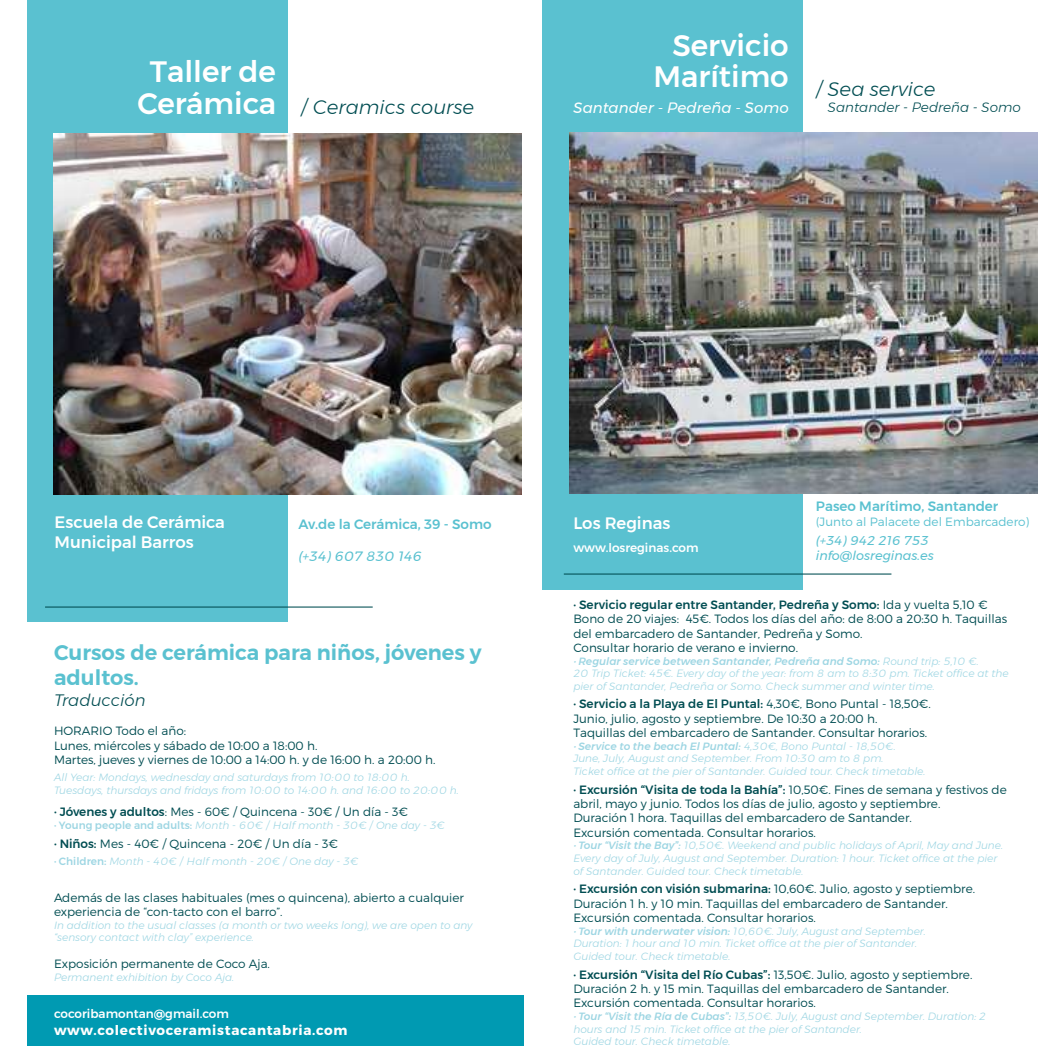
<style>
.page{position:relative;width:1063px;height:1063px;background:#fff}
.page>*{position:absolute;margin:0;border:0;box-sizing:border-box;transform-origin:0 0}
.t1{font:500 29.4px/31.2px "Montserrat";color:#fff;text-align:right}
.t2{font:600 21px/25.2px "Montserrat";color:#5ac1d0}
.t3{font:italic 300 19.5px "Montserrat";color:#004d52}
.t4{font:500 16.5px/19.8px "Montserrat";color:#fff}
.t5{font:italic 300 16.5px "Montserrat";color:#004d52}
.t6{font:italic 15px "Montserrat";color:#fff}
.t7{font:500 13.5px "Montserrat";color:#5ac1d0}
.t8{font:700 13.5px "Montserrat";letter-spacing:.05em;color:#fff}
.t9{font:italic 300 13.5px "Montserrat";color:#004d52}
.t10{font:italic 13.5px "Montserrat";color:#5ac1d0}
.t11{font:italic 12.75px/15.3px "Montserrat";color:#5ac1d0}
.t12{font:300 12px/14.4px "Montserrat";color:#004d52}
.t13{font:500 12px "Montserrat";color:#fff}
.t14{font:300 12px "Montserrat";color:#5ac1d0}
.t15{font:italic 300 10.5px/12.6px "Montserrat";color:#9ed6e3}
.s1{font-weight:500}
.s2{font-weight:500;font-style:normal}
</style>
<div class="page">
<div style="left:27px;top:995px;width:497px;height:50px;background:#009ab2"></div>
<div style="left:542px;top:0;width:261px;height:589px;background:#5ac1d0"></div>
<div style="left:27px;top:0;width:261px;height:621px;background:#5ac1d0"></div>
<img style="left:54px;top:133px;width:468px;height:361px">
<hr style="left:564px;top:574px;width:327px;height:1px;background:#004d52">
<hr style="left:45px;top:607px;width:328px;height:1px;background:#004d52">
<img style="left:570px;top:132px;width:468px;height:362px">
<h1 class="t1" style="left:137px;top:56px;width:140px;text-align:center">Taller de<br>Cerámica</h1>
<h3 class="t3" style="left:301px;top:92px;width:174px">/ Ceramics course</h3>
<h1 class="t1" style="left:654px;top:30px;width:137px">Servicio<br>Marítimo</h1>
<p class="t6" style="left:574px;top:96px;width:217px">Santander - Pedreña - Somo</p>
<h3 class="t3" style="left:816px;top:75px;width:121px">/ Sea service</h3>
<p class="t9" style="left:828px;top:98px;width:194px">Santander - Pedreña - Somo</p>
<h3 class="t4" style="left:55px;top:512px;width:172px">Escuela de Cerámica<br>Municipal Barros</h3>
<p class="t7" style="left:298px;top:514px;width:195px">Av.de la Cerámica, 39 - Somo</p>
<p class="t10" style="left:298px;top:546px;width:125px">(+34) 607 830 146</p>
<h2 class="t2" style="left:54px;top:640px;width:429px">Cursos de cerámica para niños, jóvenes y adultos.</h2>
<h3 class="t5" style="left:54px;top:688px;width:93px">Traducción</h3>
<p class="t12" style="left:54px;top:724px;width:383px">HORARIO Todo el año:<br>Lunes, miércoles y sábado de 10:00 a 18:00 h.<br>Martes, jueves y viernes de 10:00 a 14:00 h. y de 16:00 h. a 20:00 h.</p>
<p class="t15" style="left:54px;top:771px;width:406px">All Year: Mondays, wednesday and saturdays from 10:00 to 18:00 h.<br>Tuesdays, thursdays and fridays from 10:00 to 14:00 h. and 16:00 to 20:00 h.</p>
<p class="t12" style="left:54px;top:805px;width:356px"><span class="s1">· Jóvenes y adultos</span>: Mes - 60€ / Quincena - 30€ / Un día - 3€</p>
<p class="t15" style="left:54px;top:819px;width:392px"><span class="s2">· Young people and adults:</span> Month - 60€ / Half month - 30€ / One day - 3€</p>
<p class="t12" style="left:54px;top:836px;width:286px"><span class="s1">· Niños:</span> Mes - 40€ / Quincena - 20€ / Un día - 3€</p>
<p class="t15" style="left:54px;top:854px;width:306px"><span class="s2">· Children:</span> Month - 40€ / Half month - 20€ / One day - 3€</p>
<p class="t12" style="left:54px;top:890px;width:412px">Además de las clases habituales (mes o quincena), abierto a cualquier experiencia de “con-tacto con el barro”.</p>
<p class="t15" style="left:54px;top:919px;width:420px">In addition to the usual classes (a month or two weeks long), we are open to any “sensory contact with clay” experience.</p>
<p class="t12" style="left:54px;top:957px;width:218px">Exposición permanente de Coco Aja.</p>
<p class="t15" style="left:54px;top:971px;width:182px">Permanent exhibition by Coco Aja.</p>
<p class="t13" style="left:54px;top:1005px;width:176px">cocoribamontan@gmail.com</p>
<p class="t8" style="left:54px;top:1022px;width:295px">www.colectivoceramistacantabria.com</p>
<h3 class="t4" style="left:573px;top:513px;width:99px">Los Reginas</h3>
<p class="t13" style="left:573px;top:538px;width:127px">www.losreginas.com</p>
<p class="t7" style="left:816px;top:496px;width:184px">Paseo Marítimo, Santander</p>
<p class="t14" style="left:816px;top:514px;width:215px">(Junto al Palacete del Embarcadero)</p>
<p class="t11" style="left:816px;top:533px;width:119px">(+34) 942 216 753 info@losreginas.es</p>
<p class="t12" style="left:573px;top:597px;width:435px"><span class="s1">· Servicio regular entre Santander, Pedreña y Somo:</span> Ida y vuelta 5,10 € Bono de 20 viajes: 45€. Todos los días del año: de 8:00 a 20:30 h. Taquillas del embarcadero de Santander, Pedreña y Somo.<br>Consultar horario de verano e invierno.</p>
<p class="t15" style="left:573px;top:654px;width:437px"><span class="s1">· Regular service between Santander, Pedreña and Somo:</span> Round trip: 5,10 €.<br>20 Trip Ticket: 45€. Every day of the year: from 8 am to 8:30 pm. Ticket office at the pier of Santander, Pedreña or Somo. Check summer and winter time.</p>
<p class="t12" style="left:573px;top:697px;width:359px"><span class="s1">· Servicio a la Playa de El Puntal:</span> 4,30€, Bono Puntal - 18,50€.<br>Junio, julio, agosto y septiembre. De 10:30 a 20:00 h.<br>Taquillas del embarcadero de Santander. Consultar horarios.</p>
<p class="t15" style="left:573px;top:740px;width:354px"><span class="s1">· Service to the beach El Puntal:</span> 4,30€, Bono Puntal - 18,50€.<br>June, July, August and September. From 10:30 am to 8 pm.<br>Ticket office at the pier of Santander. Guided tour. Check timetable.</p>
<p class="t12" style="left:573px;top:782px;width:435px"><span class="s1">· Excursión “Visita de toda la Bahía”:</span> 10,50€. Fines de semana y festivos de abril, mayo y junio. Todos los días de julio, agosto y septiembre.<br>Duración 1 hora. Taquillas del embarcadero de Santander.<br>Excursión comentada. Consultar horarios.</p>
<p class="t15" style="left:573px;top:839px;width:431px"><span class="s1">· Tour “Visit the Bay”:</span> 10,50€. Weekend and public holidays of April, May and June.<br>Every day of July, August and September. Duration: 1 hour. Ticket office at the pier of Santander. Guided tour. Check timetable.</p>
<p class="t12" style="left:573px;top:882px;width:403px"><span class="s1">· Excursión con visión submarina:</span> 10,60€. Julio, agosto y septiembre.<br>Duración 1 h. y 10 min. Taquillas del embarcadero de Santander.<br>Excursión comentada. Consultar horarios.</p>
<p class="t15" style="left:573px;top:925px;width:354px"><span class="s1">· Tour with underwater vision:</span> 10,60€. July, August and September.<br>Duration: 1 hour and 10 min. Ticket office at the pier of Santander.<br>Guided tour. Check timetable.</p>
<p class="t12" style="left:573px;top:967px;width:401px"><span class="s1">· Excursión “Visita del Río Cubas”:</span> 13,50€. Julio, agosto y septiembre.<br>Duración 2 h. y 15 min. Taquillas del embarcadero de Santander.<br>Excursión comentada. Consultar horarios.</p>
<p class="t15" style="left:573px;top:1010px;width:414px"><span class="s1">· Tour “Visit the Ría de Cubas”:</span> 13,50€. July, August and September. Duration: 2 hours and 15 min. Ticket office at the pier of Santander.<br>Guided tour. Check timetable.</p>
</div>
